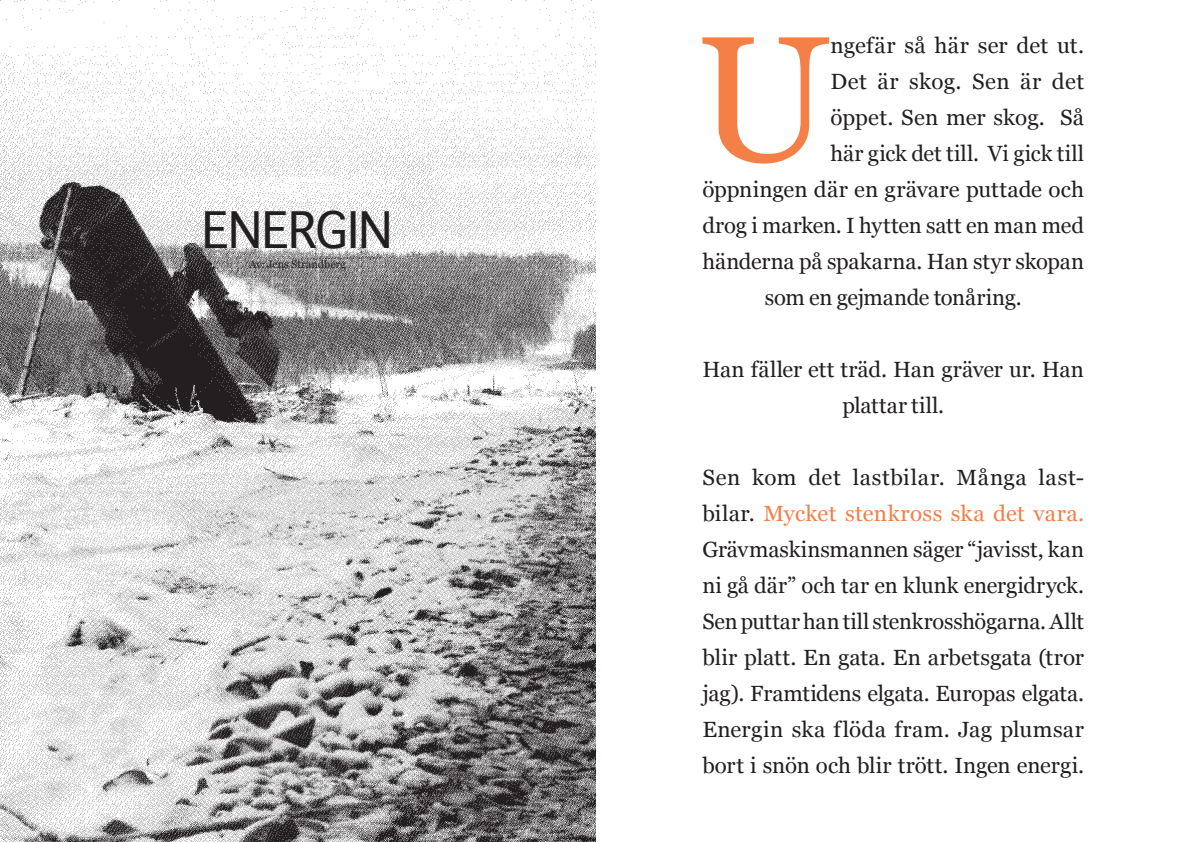
<style>
.page{position:relative;width:1191px;height:842px;background:#fff}
.page>*{position:absolute;margin:0;border:0;box-sizing:border-box;transform-origin:0 0}
.t1{font:177.9px "Georgia";color:#f47f47}
.t2{font:48px "Geneva";letter-spacing:-.02em;color:#231f20}
.t3{font:22px/36px "Georgia";color:#231f20;text-align:center}
.t4{font:22px "Georgia";letter-spacing:.025em;color:#231f20}
.t5{font:11px "Georgia";letter-spacing:.005em;color:#231f20}
.s1{color:#f47f47}
</style>
<div class="page">
<img style="left:0;top:0;width:595px;height:842px">
<h2 class="t2" style="left:202px;top:203px;width:192px">ENERGIN</h2>
<p class="t5" style="left:249px;top:256px;width:98px">Av: Jens Strandberg</p>
<h1 class="t1" style="left:696px;top:-31px;width:136px">U</h1>
<p class="t3" style="left:830px;top:26px;width:255px">ngefär så här ser det ut.</p>
<p class="t4" style="left:830px;top:65px;width:255px">Det är skog. Sen är det</p>
<p class="t3" style="left:830px;top:98px;width:255px">öppet. Sen mer skog. Så</p>
<p class="t3" style="left:830px;top:134px;width:255px">här gick det till. Vi gick till</p>
<p class="t3" style="left:702px;top:170px;width:383px">öppningen där en grävare puttade och</p>
<p class="t3" style="left:702px;top:206px;width:383px">drog i marken. I hytten satt en man med</p>
<p class="t3" style="left:702px;top:242px;width:383px">händerna på spakarna. Han styr skopan</p>
<p class="t3" style="left:765px;top:278px;width:258px">som en gejmande tonåring.</p>
<p class="t3" style="left:702px;top:350px;width:383px">Han fäller ett träd. Han gräver ur. Han plattar till.</p>
<p class="t3" style="left:702px;top:458px;width:383px;text-align:justify">Sen kom det lastbilar. Många last&shy;bilar. <span class="s1">Mycket stenkross ska det vara.<br></span>Grävmaskinsmannen säger “javisst, kan ni gå där” och tar en klunk energidryck.<br>Sen puttar han till stenkrosshögarna. Allt blir platt. En gata. En arbetsgata (tror jag). Framtidens elgata. Europas elgata.<br>Energin ska flöda fram. Jag plumsar bort i snön och blir trött. Ingen energi.</p>
</div>
